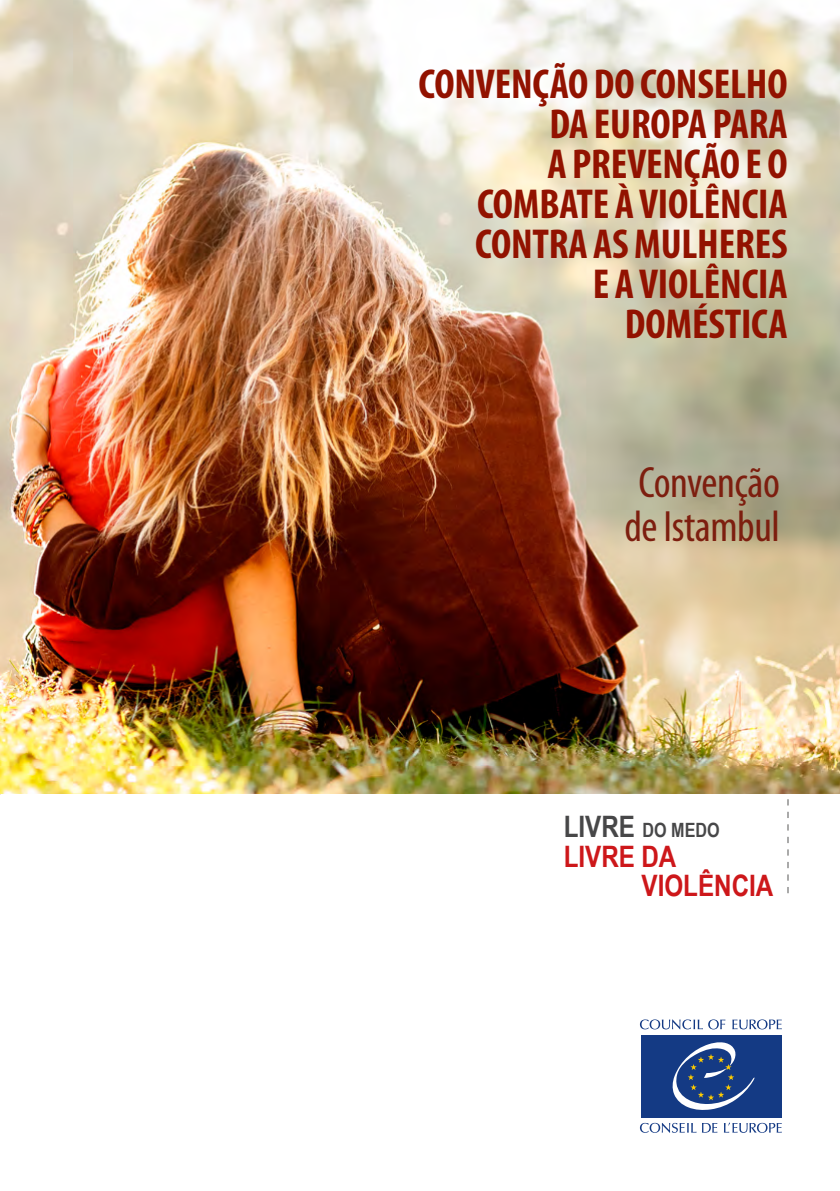
<style>
.page{position:relative;width:840px;height:1191px;background:#fff}
.page>*{position:absolute;margin:0;border:0;box-sizing:border-box;transform-origin:0 0}
.t1{font:condensed 44px/44px "Myriad Pro";letter-spacing:-.01em;color:#7d1e0f;text-align:center}
.t2{font:700 condensed 42px/40px "Myriad Pro";letter-spacing:-.005em;color:#921200;text-align:right}
.t3{font:700 29.6px "Arial Narrow";color:#cd171a}
.t4{font:700 19.6px "Arial Narrow";color:#474748}
.s1{font-size:29.6px}
</style>
<div class="page">
<svg style="left:732px;top:1019px;width:49px;height:10px"></svg>
<svg style="left:639px;top:1019px;width:86px;height:10px"></svg>
<svg style="left:724px;top:1122px;width:57px;height:10px"></svg>
<svg style="left:639px;top:1122px;width:78px;height:10px"></svg>
<div style="left:640px;top:1035px;width:141px;height:82px;background:#143a84"></div>
<svg style="left:672px;top:1042px;width:82px;height:68px"></svg>
<svg style="left:787px;top:799px;width:1px;height:94px"></svg>
<img style="left:0;top:0;width:839px;height:794px">
<p class="t2" style="left:418px;top:64px;width:370px">CONVENÇÃO DO CONSELHO<br>DA EUROPA PARA<br>A PREVENÇÃO E O<br>COMBATE À VIOLÊNCIA<br>CONTRA AS MULHERES<br>E A VIOLÊNCIA<br>DOMÉSTICA</p>
<p class="t1" style="left:624px;top:459px;width:157px">Convenção de Istambul</p>
<p class="t4" style="left:563px;top:815px;width:157px"><span class="s1">LIVRE</span> DO MEDO</p>
<p class="t3" style="left:641px;top:862px;width:133px">VIOLÊNCIA</p>
<p class="t3" style="left:563px;top:834px;width:114px">LIVRE DA</p>
</div>
